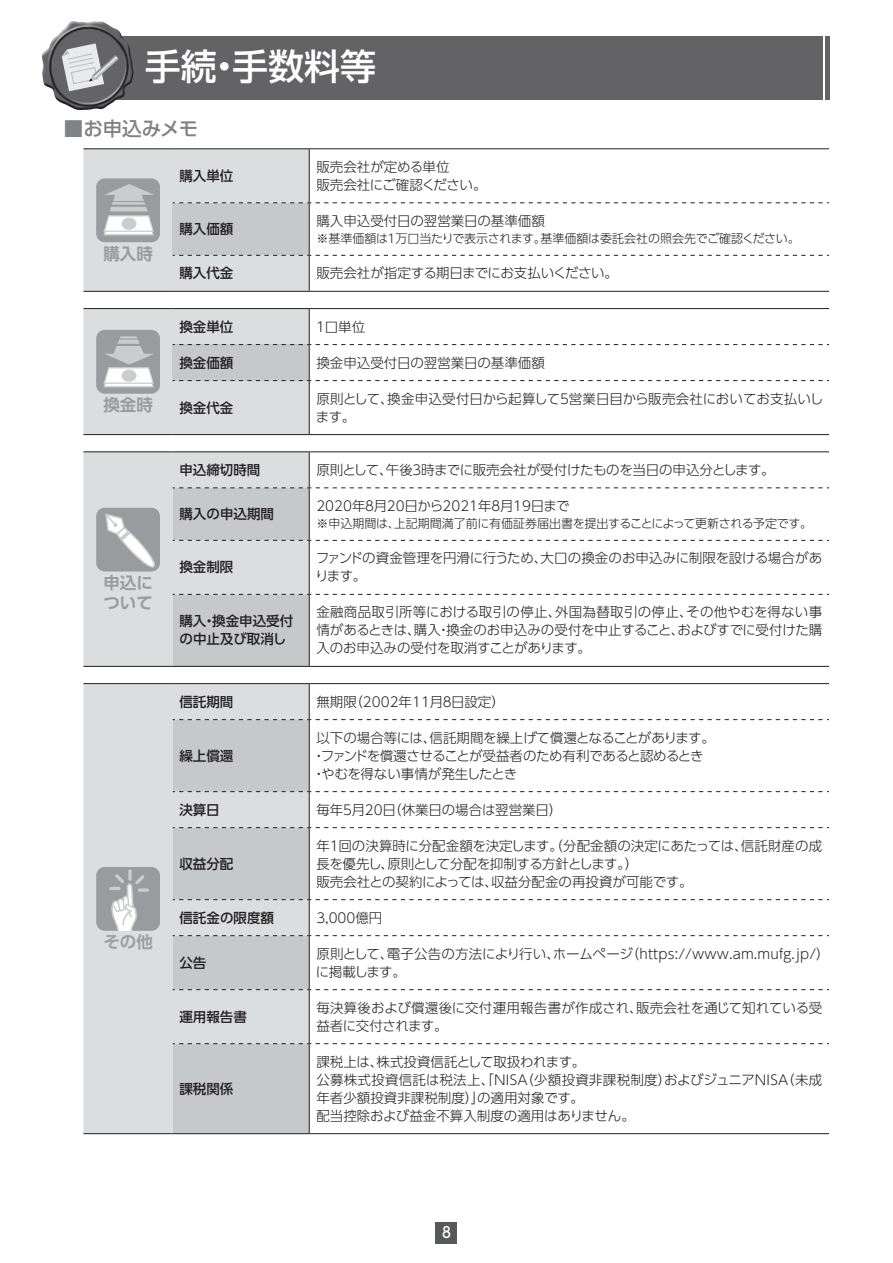
<style>
.page{position:relative;width:893px;height:1263px;background:#fff}
.page>*{position:absolute;margin:0;border:0;box-sizing:border-box;transform-origin:0 0}
.t1{font:500 36px "UD Shin Go Pro";color:#fff}
.t2{font:500 19.5px "UD Shin Go Pro";letter-spacing:-.005em;color:#808285}
.t3{font:700 16.5px/19.5px "UD Shin Go Pro De";color:#999b9e}
.t4{font:700 16.5px "UD Shin Go Pro De";color:#9d9fa2}
.t5{font:500 15px "UD Shin Go Pro";color:#fff;scale:.9 1}
.t6{font:300 13.5px/18px "UD Shin Go Pro";color:#231f20}
.t7{font:300 13.5px/18px "UD Shin Go Pro";letter-spacing:-.03em;color:#231f20}
.t8{font:500 13.5px/18px "UD Shin Go Pro";color:#231f20}
.t9{font:300 13.5px "UD Shin Go Pro";letter-spacing:-.02em;color:#231f20}
.t10{font:300 12px "UD Shin Go Pro";letter-spacing:-.02em;color:#231f20}
</style>
<div class="page">
<div style="left:436px;top:1222px;width:21px;height:21px;background:#57585a"></div>
<div style="left:83px;top:36px;width:740px;height:63px;background:#636366"></div>
<hr style="left:825px;top:36px;width:4px;height:63px;background:#636366">
<img style="left:42px;top:21px;width:92px;height:90px">
<svg style="left:62px;top:43px;width:57px;height:48px"></svg>
<hr style="left:83px;top:148px;width:90px;height:1px;background:#231f20">
<hr style="left:83px;top:291px;width:90px;height:1px;background:#231f20">
<hr style="left:173px;top:148px;width:136px;height:1px;background:#231f20">
<hr style="left:309px;top:148px;width:520px;height:1px;background:#231f20">
<hr style="left:173px;top:291px;width:136px;height:1px;background:#231f20">
<hr style="left:309px;top:291px;width:520px;height:1px;background:#231f20">
<svg style="left:83px;top:149px;width:746px;height:142px"></svg>
<hr style="left:83px;top:308px;width:90px;height:1px;background:#231f20">
<hr style="left:173px;top:308px;width:136px;height:1px;background:#231f20">
<hr style="left:309px;top:308px;width:520px;height:1px;background:#231f20">
<svg style="left:83px;top:309px;width:746px;height:126px"></svg>
<div style="left:83px;top:452px;width:226px;height:214px;background:#dcdddf"></div>
<hr style="left:83px;top:451px;width:90px;height:1px;background:#231f20">
<hr style="left:83px;top:666px;width:90px;height:1px;background:#231f20">
<hr style="left:173px;top:451px;width:136px;height:1px;background:#231f20">
<hr style="left:309px;top:451px;width:520px;height:1px;background:#231f20">
<hr style="left:309px;top:452px;width:1px;height:35px;background:#231f20">
<hr style="left:173px;top:666px;width:136px;height:1px;background:#231f20">
<hr style="left:309px;top:666px;width:520px;height:1px;background:#231f20">
<svg style="left:173px;top:487px;width:656px;height:179px"></svg>
<div style="left:96px;top:508px;width:64px;height:63px;background:#999b9e;border-radius:9px"></div>
<svg style="left:104px;top:512px;width:56px;height:63px"></svg>
<div style="left:83px;top:684px;width:226px;height:449px;background:#dcdddf"></div>
<svg style="left:173px;top:720px;width:136px;height:413px;background:#cccdcf"></svg>
<hr style="left:83px;top:683px;width:90px;height:1px;background:#231f20">
<hr style="left:83px;top:1133px;width:90px;height:1px;background:#231f20">
<hr style="left:173px;top:683px;width:136px;height:1px;background:#231f20">
<hr style="left:309px;top:683px;width:520px;height:1px;background:#231f20">
<hr style="left:309px;top:684px;width:1px;height:35px;background:#231f20">
<hr style="left:309px;top:720px;width:1px;height:71px;background:#231f20">
<hr style="left:309px;top:792px;width:1px;height:35px;background:#231f20">
<hr style="left:309px;top:828px;width:1px;height:71px;background:#231f20">
<hr style="left:309px;top:900px;width:1px;height:35px;background:#231f20">
<hr style="left:309px;top:936px;width:1px;height:53px;background:#231f20">
<hr style="left:309px;top:990px;width:1px;height:53px;background:#231f20">
<hr style="left:309px;top:1044px;width:1px;height:89px;background:#231f20">
<hr style="left:173px;top:1133px;width:136px;height:1px;background:#231f20">
<hr style="left:309px;top:1133px;width:520px;height:1px;background:#231f20">
<svg style="left:173px;top:719px;width:656px;height:1px"></svg>
<svg style="left:173px;top:791px;width:656px;height:1px"></svg>
<svg style="left:173px;top:827px;width:656px;height:1px"></svg>
<svg style="left:173px;top:899px;width:656px;height:1px"></svg>
<svg style="left:173px;top:935px;width:656px;height:1px"></svg>
<svg style="left:173px;top:989px;width:656px;height:1px"></svg>
<svg style="left:173px;top:1043px;width:656px;height:1px"></svg>
<div style="left:96px;top:867px;width:64px;height:64px;background:#999b9e;border-radius:9px"></div>
<svg style="left:128px;top:869px;width:4px;height:12px"></svg>
<svg style="left:109px;top:874px;width:35px;height:57px"></svg>
<svg style="left:138px;top:888px;width:11px;height:4px"></svg>
<h1 class="t1" style="left:145px;top:37px;width:233px">手続・手数料等</h1>
<h2 class="t2" style="left:64px;top:112px;width:136px">■お申込みメモ</h2>
<p class="t3" style="left:103px;top:243px;width:51px">購入時</p>
<p class="t3" style="left:103px;top:395px;width:51px">換金時</p>
<p class="t3" style="left:103px;top:572px;width:51px">申込について</p>
<p class="t4" style="left:103px;top:929px;width:51px">その他</p>
<p class="t8" style="left:179px;top:166px;width:55px">購入単位</p>
<p class="t6" style="left:316px;top:157px;width:172px">販売会社が定める単位<br>販売会社にご確認ください。</p>
<p class="t8" style="left:179px;top:220px;width:55px">購入価額</p>
<p class="t6" style="left:316px;top:211px;width:230px">購入申込受付日の翌営業日の基準価額</p>
<p class="t10" style="left:316px;top:228px;width:485px">※基準価額は１万口当たりで表示されます。基準価額は委託会社の照会先でご確認ください。</p>
<p class="t8" style="left:179px;top:264px;width:55px">購入代金</p>
<p class="t9" style="left:316px;top:262px;width:303px">販売会社が指定する期日までにお支払いください。</p>
<p class="t8" style="left:179px;top:317px;width:55px">換金単位</p>
<p class="t6" style="left:314px;top:317px;width:53px">１口単位</p>
<p class="t8" style="left:179px;top:353px;width:55px">換金価額</p>
<p class="t6" style="left:316px;top:353px;width:230px">換金申込受付日の翌営業日の基準価額</p>
<p class="t8" style="left:179px;top:398px;width:55px">換金代金</p>
<p class="t6" style="left:316px;top:389px;width:509px">原則として、換金申込受付日から起算して５営業日目から販売会社においてお支払いします。</p>
<p class="t8" style="left:179px;top:460px;width:82px">申込締切時間</p>
<p class="t7" style="left:316px;top:460px;width:460px">原則として、午後３時までに販売会社が受付けたものを当日の申込分とします。</p>
<p class="t8" style="left:179px;top:505px;width:96px">購入の申込期間</p>
<p class="t9" style="left:316px;top:495px;width:255px">2020年８月20日から2021年８月19日まで</p>
<p class="t10" style="left:316px;top:513px;width:497px">※申込期間は、上記期間満了前に有価証券届出書を提出することによって更新される予定です。</p>
<p class="t8" style="left:179px;top:558px;width:55px">換金制限</p>
<p class="t6" style="left:315px;top:549px;width:509px">ファンドの資金管理を円滑に行うため、大口の換金のお申込みに制限を設ける場合があります。</p>
<p class="t8" style="left:179px;top:612px;width:115px">購入・換金申込受付の中止及び取消し</p>
<p class="t6" style="left:316px;top:603px;width:507px;text-align:justify">金融商品取引所等における取引の停止、外国為替取引の停止、その他やむを得ない事情があるときは、購入・換金のお申込みの受付を中止すること、およびすでに受付けた購入のお申込みの受付を取消すことがあります。</p>
<p class="t8" style="left:179px;top:692px;width:55px">信託期間</p>
<p class="t6" style="left:316px;top:692px;width:190px">無期限（2002年11月８日設定）</p>
<p class="t8" style="left:179px;top:746px;width:55px">繰上償還</p>
<p class="t7" style="left:312px;top:728px;width:404px;text-indent:4px">以下の場合等には、信託期間を繰上げて償還となることがあります。・ファンドを償還させることが受益者のため有利であると認めるとき・やむを得ない事情が発生したとき</p>
<p class="t8" style="left:179px;top:800px;width:42px">決算日</p>
<p class="t9" style="left:316px;top:799px;width:247px">毎年５月20日（休業日の場合は翌営業日）</p>
<p class="t8" style="left:179px;top:854px;width:55px">収益分配</p>
<p class="t6" style="left:316px;top:836px;width:507px">年１回の決算時に分配金額を決定します。（分配金額の決定にあたっては、信託財産の成長を優先し、原則として分配を抑制する方針とします。）<br>販売会社との契約によっては、収益分配金の再投資が可能です。</p>
<p class="t8" style="left:179px;top:908px;width:96px">信託金の限度額</p>
<p class="t6" style="left:316px;top:908px;width:68px">3,000億円</p>
<p class="t8" style="left:179px;top:953px;width:28px">公告</p>
<p class="t6" style="left:316px;top:944px;width:515px">原則として、電子公告の方法により行い、ホームページ（https://www.am.mufg.jp/）に掲載します。</p>
<p class="t8" style="left:179px;top:1007px;width:69px">運用報告書</p>
<p class="t6" style="left:316px;top:998px;width:507px">毎決算後および償還後に交付運用報告書が作成され、販売会社を通じて知れている受益者に交付されます。</p>
<p class="t8" style="left:179px;top:1079px;width:55px">課税関係</p>
<p class="t6" style="left:316px;top:1052px;width:507px">課税上は、株式投資信託として取扱われます。<br>公募株式投資信託は税法上、「ＮＩＳＡ（少額投資非課税制度）およびジュニアＮＩＳＡ（未成年者少額投資非課税制度）」の適用対象です。<br>配当控除および益金不算入制度の適用はありません。</p>
<p class="t5" style="left:442px;top:1220px;width:11px">8</p>
</div>
